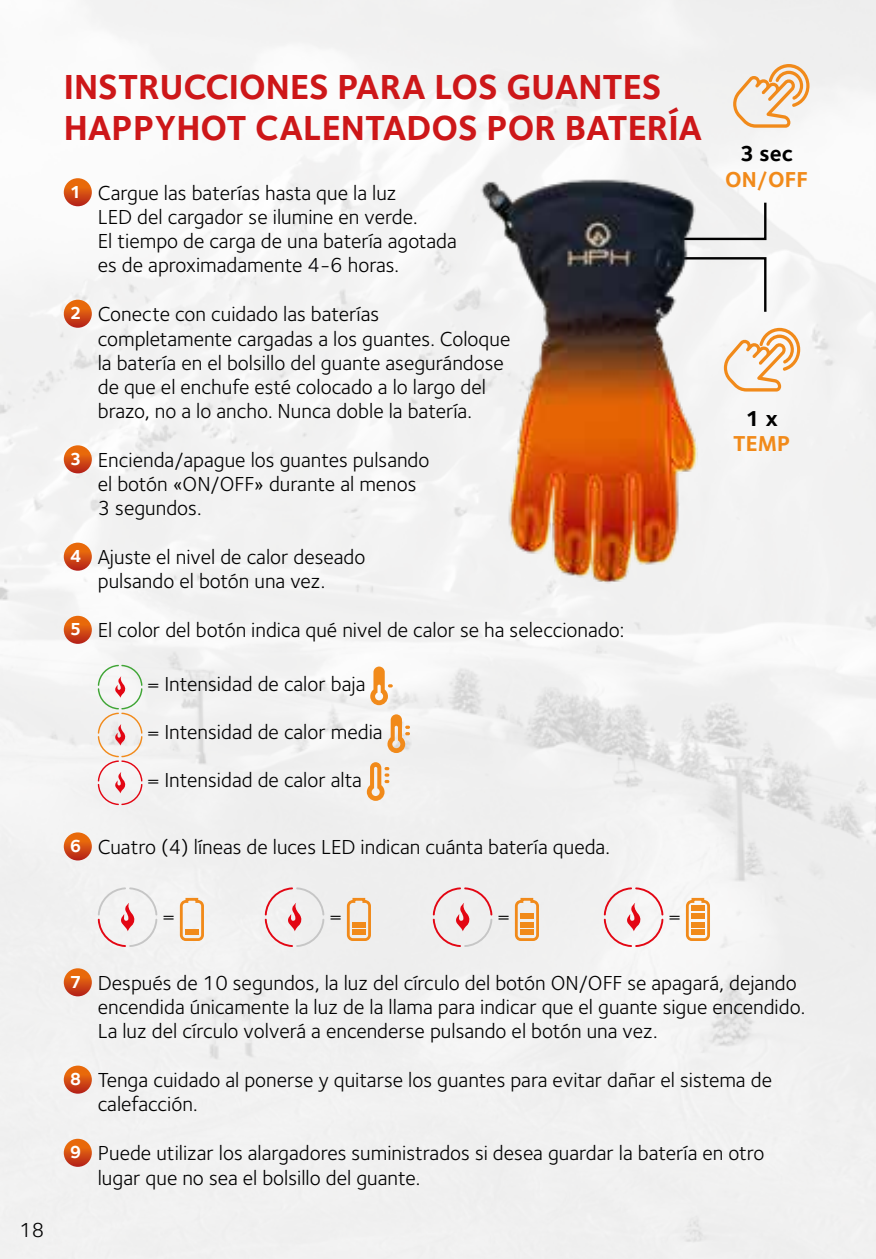
<style>
.page{position:relative;width:876px;height:1259px;background:#fff}
.page>*{position:absolute;margin:0;border:0;box-sizing:border-box;transform-origin:0 0}
.t1{font:700 36px/41.4px "Foundry Sterling";color:#cd1719}
.t2{font:700 22.5px "Foundry Sterling";color:#f18a1a}
.t3{font:700 22.5px "Foundry Sterling";color:#000}
.t4{font:21px/24px "Foundry Sterling";color:#000}
.s1{font-weight:700;font-size:18px;color:#fff}
</style>
<div class="page">
<img style="left:0;top:0;width:876px;height:1259px">
<svg style="left:64px;top:178px;width:28px;height:28px"></svg>
<div style="left:64px;top:300px;width:28px;height:28px;background:linear-gradient(to bottom,#f47805,#ba2d20);border-radius:14px"></div>
<svg style="left:64px;top:445px;width:28px;height:28px"></svg>
<svg style="left:64px;top:542px;width:28px;height:29px"></svg>
<div style="left:64px;top:616px;width:28px;height:28px;background:linear-gradient(to bottom,#f47a07,#b92b1e);border-radius:14px"></div>
<svg style="left:370px;top:666px;width:23px;height:39px"></svg>
<svg style="left:387px;top:714px;width:23px;height:39px"></svg>
<svg style="left:98px;top:665px;width:44px;height:140px"></svg>
<svg style="left:367px;top:762px;width:22px;height:39px"></svg>
<svg style="left:64px;top:832px;width:28px;height:28px"></svg>
<svg style="left:98px;top:887px;width:59px;height:60px"></svg>
<svg style="left:178px;top:896px;width:27px;height:46px"></svg>
<div style="left:185px;top:929px;width:14px;height:6px;background:#f18a1a"></div>
<svg style="left:265px;top:887px;width:59px;height:60px"></svg>
<svg style="left:345px;top:896px;width:27px;height:46px"></svg>
<div style="left:352px;top:922px;width:14px;height:5px;background:#f18a1a"></div>
<div style="left:352px;top:929px;width:14px;height:6px;background:#f18a1a"></div>
<svg style="left:433px;top:887px;width:59px;height:60px"></svg>
<svg style="left:513px;top:896px;width:27px;height:46px"></svg>
<div style="left:520px;top:913px;width:14px;height:6px;background:#f18a1a"></div>
<div style="left:520px;top:922px;width:14px;height:5px;background:#f18a1a"></div>
<div style="left:520px;top:929px;width:14px;height:6px;background:#f18a1a"></div>
<svg style="left:604px;top:887px;width:59px;height:60px"></svg>
<svg style="left:684px;top:896px;width:27px;height:46px"></svg>
<div style="left:691px;top:913px;width:14px;height:6px;background:#f18a1a"></div>
<div style="left:691px;top:905px;width:14px;height:6px;background:#f18a1a"></div>
<div style="left:691px;top:922px;width:14px;height:5px;background:#f18a1a"></div>
<div style="left:691px;top:929px;width:14px;height:6px;background:#f18a1a"></div>
<svg style="left:64px;top:968px;width:28px;height:28px"></svg>
<svg style="left:64px;top:1065px;width:28px;height:28px"></svg>
<svg style="left:64px;top:1138px;width:28px;height:28px"></svg>
<svg style="left:733px;top:64px;width:76px;height:64px"></svg>
<svg style="left:726px;top:200px;width:42px;height:41px"></svg>
<svg style="left:726px;top:256px;width:42px;height:58px"></svg>
<svg style="left:726px;top:328px;width:74px;height:63px"></svg>
<img style="left:429px;top:166px;width:297px;height:421px">
<p class="t4" style="left:19px;top:1218px;width:26px">18</p>
<h1 class="t1" style="left:64px;top:67px;width:640px">INSTRUCCIONES PARA LOS GUANTES<br>HAPPYHOT CALENTADOS POR BATERÍA</h1>
<p class="t4" style="left:98px;top:181px;width:360px;text-indent:-28px"><span class="s1">1</span> Cargue las baterías hasta que la luz<br>LED del cargador se ilumine en verde.<br>El tiempo de carga de una batería agotada es de aproximadamente 4-6 horas.</p>
<p class="t4" style="left:98px;top:302px;width:414px;text-indent:-28px"><span class="s1">2</span> Conecte con cuidado las baterías completamente cargadas a los guantes. Coloque la batería en el bolsillo del guante asegurándose de que el enchufe esté colocado a lo largo del brazo, no a lo ancho. Nunca doble la batería.</p>
<p class="t4" style="left:98px;top:448px;width:333px;text-indent:-28px"><span class="s1">3</span> Encienda/apague los guantes pulsando el botón «ON/OFF» durante al menos<br>3 segundos.</p>
<p class="t4" style="left:70px;top:545px;width:297px;text-align:center"><span class="s1">4</span> Ajuste el nivel de calor deseado pulsando el botón una vez.</p>
<p class="t4" style="left:70px;top:618px;width:556px"><span class="s1">5</span> El color del botón indica qué nivel de calor se ha seleccionado:</p>
<p class="t4" style="left:147px;top:672px;width:220px">= Intensidad de calor baja</p>
<p class="t4" style="left:147px;top:720px;width:237px">= Intensidad de calor media</p>
<p class="t4" style="left:147px;top:768px;width:216px">= Intensidad de calor alta</p>
<p class="t4" style="left:70px;top:835px;width:541px"><span class="s1">6</span> Cuatro (4) líneas de luces LED indican cuánta batería queda.</p>
<p class="t4" style="left:162px;top:904px;width:14px">=</p>
<p class="t4" style="left:329px;top:904px;width:14px">=</p>
<p class="t4" style="left:497px;top:904px;width:14px">=</p>
<p class="t4" style="left:668px;top:904px;width:14px">=</p>
<p class="t3" style="left:740px;top:140px;width:55px">3 sec</p>
<p class="t2" style="left:725px;top:166px;width:84px">ON/OFF</p>
<p class="t3" style="left:746px;top:405px;width:34px">1 x</p>
<p class="t2" style="left:733px;top:430px;width:59px">TEMP</p>
<p class="t4" style="left:98px;top:971px;width:709px;text-indent:-28px"><span class="s1">7</span> Después de 10 segundos, la luz del círculo del botón ON/OFF se apagará, dejando encendida únicamente la luz de la llama para indicar que el guante sigue encendido.<br>La luz del círculo volverá a encenderse pulsando el botón una vez.</p>
<p class="t4" style="left:98px;top:1068px;width:676px;text-indent:-28px"><span class="s1">8</span> Tenga cuidado al ponerse y quitarse los guantes para evitar dañar el sistema de calefacción.</p>
<p class="t4" style="left:98px;top:1141px;width:668px;text-indent:-28px"><span class="s1">9</span> Puede utilizar los alargadores suministrados si desea guardar la batería en otro lugar que no sea el bolsillo del guante.</p>
</div>
